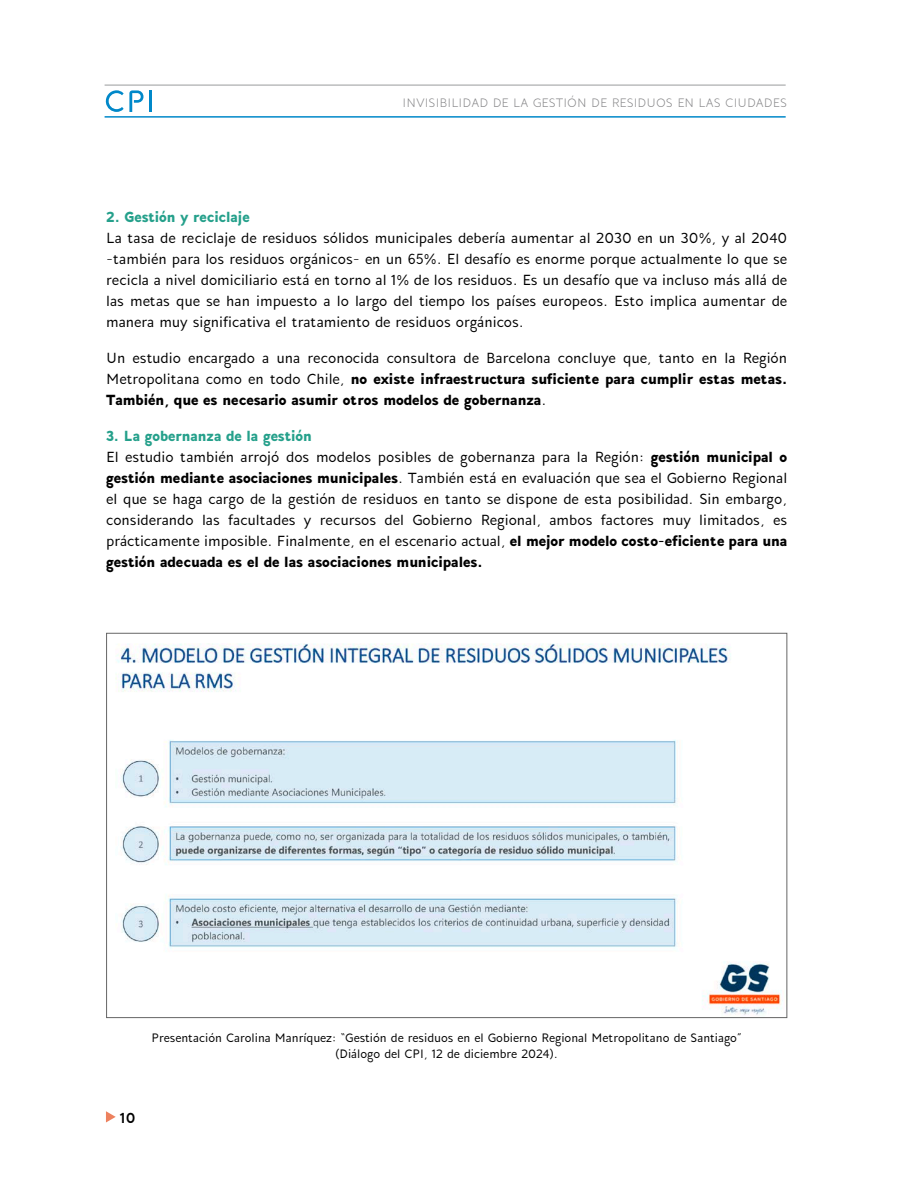
<style>
.page{position:relative;width:918px;height:1188px;background:#fff}
.page>*{position:absolute;margin:0;border:0;box-sizing:border-box;transform-origin:0 0}
.t1{font:500 18px/21px "Andis";color:#000;text-align:justify}
.t2{font:900 18px "Andis";color:#25a08b}
.t3{font:700 18px "Andis";color:#000}
.t4{font:500 15px/16.5px "Andis";color:#000;text-align:center}
.t5{font:15px "Andis";letter-spacing:.005em;color:#868688}
.s1{font-weight:900}
.s2{font-weight:900;color:#25a08b}
</style>
<div class="page">
<svg style="left:106px;top:1111px;width:10px;height:11px"></svg>
<hr style="left:149px;top:90px;width:3px;height:22px;background:#0088c9">
<svg style="left:105px;top:90px;width:39px;height:22px"></svg>
<hr style="left:105px;top:85px;width:681px;height:1px;background:#9a9b9d">
<hr style="left:105px;top:116px;width:681px;height:2px;background:#0088c9">
<img style="left:115px;top:643px;width:668px;height:372px">
<p class="t5" style="left:403px;top:94px;width:386px">INVISIBILIDAD DE LA GESTIÓN DE RESIDUOS EN LAS CIUDADES</p>
<p class="t2" style="left:106px;top:205px;width:145px">2. Gestión y reciclaje</p>
<p class="t1" style="left:106px;top:226px;width:683px">La tasa de reciclaje de residuos sólidos municipales debería aumentar al 2030 en un 30%, y al 2040 -también para los residuos orgánicos- en un 65%. El desafío es enorme porque actualmente lo que se recicla a nivel domiciliario está en torno al 1% de los residuos. Es un desafío que va incluso más allá de las metas que se han impuesto a lo largo del tiempo los países europeos. Esto implica aumentar de manera muy significativa el tratamiento de residuos orgánicos.</p>
<p class="t1" style="left:106px;top:346px;width:683px">Un estudio encargado a una reconocida consultora de Barcelona concluye que, tanto en la Región Metropolitana como en todo Chile, <span class="s1">no existe infraestructura suficiente para cumplir estas metas.<br>También, que es necesario asumir otros modelos de gobernanza</span>.</p>
<p class="t1" style="left:106px;top:424px;width:683px;text-align:left"><span class="s2">3. La gobernanza de la gestión<br></span>El estudio también arrojó dos modelos posibles de gobernanza para la Región: <span class="s1">gestión municipal o gestión mediante asociaciones municipales</span>. También está en evaluación que sea el Gobierno Regional el que se haga cargo de la gestión de residuos en tanto se dispone de esta posibilidad. Sin embargo, considerando las facultades y recursos del Gobierno Regional, ambos factores muy limitados, es prácticamente imposible. Finalmente, en el escenario actual, <span class="s1">el mejor modelo costo-eficiente para una gestión adecuada es el de las asociaciones municipales.</span></p>
<p class="t4" style="left:151px;top:1029px;width:592px">Presentación Carolina Manríquez: “Gestión de residuos en el Gobierno Regional Metropolitano de Santiago” (Diálogo del CPI, 12 de diciembre 2024).</p>
<p class="t3" style="left:120px;top:1106px;width:17px">10</p>
</div>
